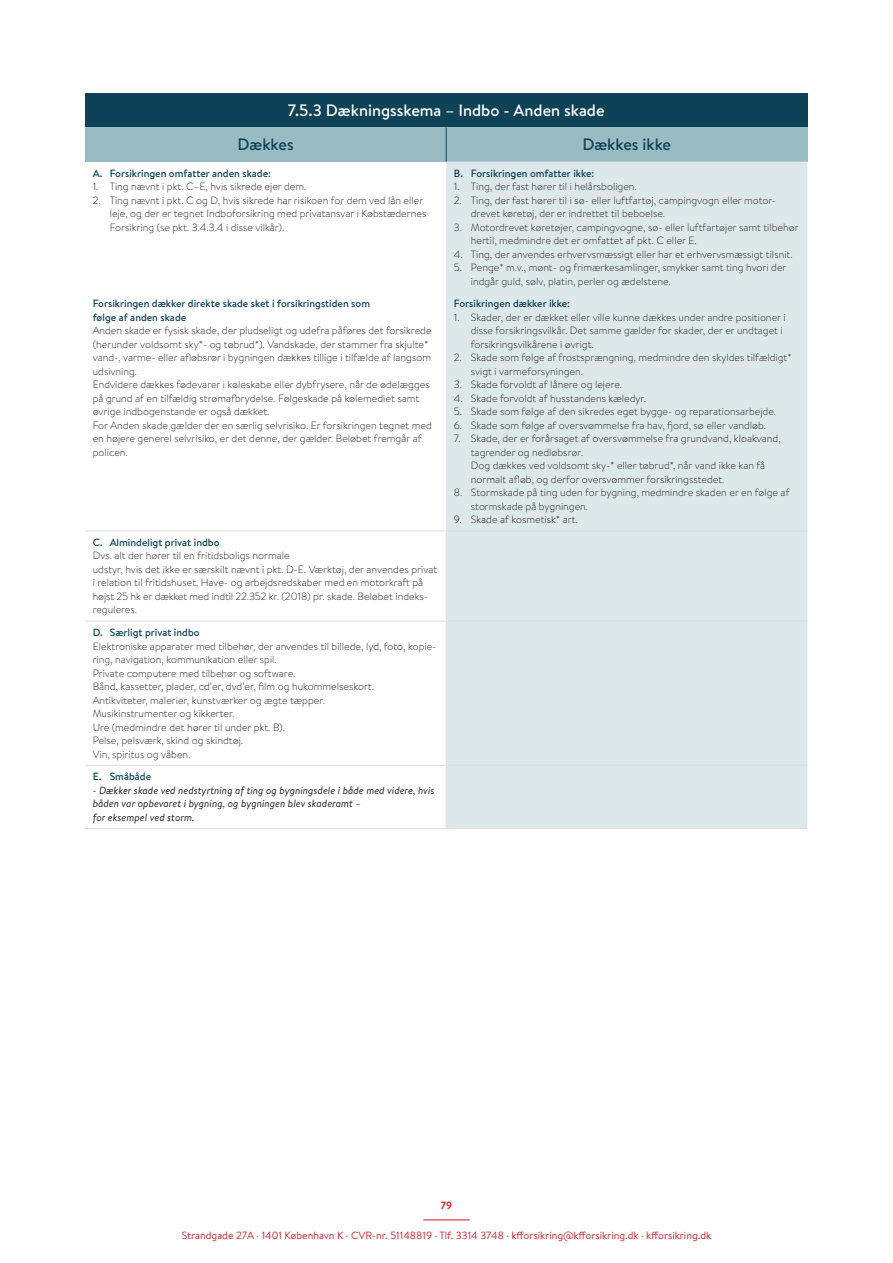
<style>
.page{position:relative;width:893px;height:1263px;background:#fff}
.page>*{position:absolute;margin:0;border:0;box-sizing:border-box;transform-origin:0 0}
.Brød_tekst_MC{font:500 16.5px "Brandon Text";color:#fff}
.Brød_tekst_MC-2{font:500 16.5px "Brandon Text";color:#0e4257}
.Skema_brød{font:300 10.5px/13.5px "Brandon Text";color:#231f20}
.Skema_brød-2{font:500 10.5px/13.5px "Brandon Text";color:#0e4257}
.Skema_brød-3{font:italic 10.5px/13.5px "Brandon Text";color:#231f20}
.t1{font:10.5px "Brandon Text";color:#d1222f}
.t2{font:700 10.5px "Brandon Text";color:#d1222f}
</style>
<div class="page">
<hr style="left:423px;top:1219px;width:47px;height:1px;background:#d1222f">
<div style="left:85px;top:94px;width:722px;height:34px;background:#0e4257"></div>
<div style="left:85px;top:128px;width:361px;height:34px;background:#99bcc2"></div>
<div style="left:446px;top:128px;width:361px;height:34px;background:#99bcc2"></div>
<div style="left:446px;top:162px;width:361px;height:666px;background:#dde8ea"></div>
<hr style="left:85px;top:531px;width:361px;height:1px;background:#dedfd9">
<hr style="left:446px;top:128px;width:1px;height:34px;background:#0e4257">
<hr style="left:446px;top:531px;width:1px;height:90px;background:#dedfd9">
<hr style="left:85px;top:621px;width:361px;height:1px;background:#dedfd9">
<hr style="left:446px;top:621px;width:361px;height:1px;background:#dedfd9">
<hr style="left:446px;top:621px;width:1px;height:144px;background:#dedfd9">
<hr style="left:85px;top:765px;width:361px;height:1px;background:#dedfd9">
<hr style="left:446px;top:765px;width:361px;height:1px;background:#dedfd9">
<hr style="left:446px;top:765px;width:1px;height:63px;background:#dedfd9">
<hr style="left:85px;top:828px;width:361px;height:1px;background:#dedfd9">
<hr style="left:446px;top:828px;width:361px;height:1px;background:#dedfd9">
<hr style="left:446px;top:531px;width:361px;height:1px;background:#dedfd9">
<p class="Brød_tekst_MC" style="left:288px;top:99px;width:318px">7.5.3 Dækningsskema – Indbo - Anden skade</p>
<p class="Brød_tekst_MC-2" style="left:238px;top:133px;width:58px">Dækkes</p>
<p class="Brød_tekst_MC-2" style="left:582px;top:133px;width:90px">Dækkes ikke</p>
<p class="Skema_brød-2" style="left:93px;top:166px;width:180px">A. Forsikringen omfatter anden skade:</p>
<p class="Skema_brød" style="left:93px;top:179px;width:215px">1. Ting nævnt i pkt. C–E, hvis sikrede ejer dem.</p>
<p class="Skema_brød" style="left:110px;top:193px;width:318px;text-indent:-17px">2. Ting nævnt i pkt. C og D, hvis sikrede har risikoen for dem ved lån eller leje, og der er tegnet Indboforsikring med privatansvar i Købstædernes<br>Forsikring (se pkt. 3.4.3.4 i disse vilkår).</p>
<p class="Skema_brød-2" style="left:454px;top:166px;width:142px">B. Forsikringen omfatter ikke:</p>
<p class="Skema_brød" style="left:454px;top:179px;width:185px">1. Ting, der fast hører til i helårsboligen.</p>
<p class="Skema_brød" style="left:471px;top:193px;width:307px;text-indent:-17px">2. Ting, der fast hører til i sø- eller luftfartøj, campingvogn eller motor&shy;drevet køretøj, der er indrettet til beboelse.</p>
<p class="Skema_brød" style="left:471px;top:220px;width:329px;text-indent:-17px">3. Motordrevet køretøjer, campingvogne, sø- eller luftfartøjer samt tilbehør hertil, medmindre det er omfattet af pkt. C eller E.</p>
<p class="Skema_brød" style="left:454px;top:247px;width:340px">4. Ting, der anvendes erhvervsmæssigt eller har et erhvervsmæssigt tilsnit.</p>
<p class="Skema_brød" style="left:471px;top:260px;width:317px;text-indent:-17px">5. Penge* m.v., mønt- og frimærkesamlinger, smykker samt ting hvori der indgår guld, sølv, platin, perler og ædelstene.</p>
<p class="Skema_brød-2" style="left:93px;top:297px;width:279px">Forsikringen dækker direkte skade sket i forsikringstiden som følge af anden skade</p>
<p class="Skema_brød" style="left:93px;top:323px;width:340px">Anden skade er fysisk skade, der pludseligt og udefra påføres det forsikrede (herunder voldsomt sky*- og tøbrud*). Vandskade, der stammer fra skjulte* vand-, varme- eller afløbsrør i bygningen dækkes tillige i tilfælde af langsom udsivning.</p>
<p class="Skema_brød" style="left:93px;top:377px;width:338px">Endvidere dækkes fødevarer i køleskabe eller dybfrysere, når de ødelægges på grund af en tilfældig strømafbrydelse. Følgeskade på kølemediet samt øvrige indbogenstande er også dækket.</p>
<p class="Skema_brød" style="left:93px;top:418px;width:341px">For Anden skade gælder der en særlig selvrisiko. Er forsikringen tegnet med en højere generel selvrisiko, er det denne, der gælder. Beløbet fremgår af policen.</p>
<p class="Skema_brød-2" style="left:93px;top:535px;width:128px">C. Almindeligt privat indbo</p>
<p class="Skema_brød" style="left:93px;top:549px;width:198px">Dvs. alt der hører til en fritidsboligs normale</p>
<p class="Skema_brød" style="left:93px;top:562px;width:346px">udstyr, hvis det ikke er særskilt nævnt i pkt. D-E. Værktøj, der anvendes privat i relation til fritidshuset. Have- og arbejdsredskaber med en motorkraft på højst 25 hk er dækket med indtil 22.352 kr. (2018) pr. skade. Beløbet indeks&shy;reguleres.</p>
<p class="Skema_brød-2" style="left:93px;top:625px;width:108px">D. Særligt privat indbo</p>
<p class="Skema_brød" style="left:93px;top:639px;width:345px">Elektroniske apparater med tilbehør, der anvendes til billede, lyd, foto, kopie&shy;ring, navigation, kommunikation eller spil.</p>
<p class="Skema_brød" style="left:93px;top:666px;width:204px">Private computere med tilbehør og software.</p>
<p class="Skema_brød" style="left:93px;top:679px;width:283px">Bånd, kassetter, plader, cd’er, dvd’er, film og hukommelseskort.</p>
<p class="Skema_brød" style="left:93px;top:693px;width:234px">Antikviteter, malerier, kunstværker og ægte tæpper.</p>
<p class="Skema_brød" style="left:93px;top:706px;width:144px">Musikinstrumenter og kikkerter.</p>
<p class="Skema_brød" style="left:93px;top:720px;width:194px">Ure (medmindre det hører til under pkt. B).</p>
<p class="Skema_brød" style="left:93px;top:733px;width:152px">Pelse, pelsværk, skind og skindtøj.</p>
<p class="Skema_brød" style="left:93px;top:747px;width:99px">Vin, spiritus og våben.</p>
<p class="Skema_brød-2" style="left:93px;top:770px;width:60px">E. Småbåde</p>
<p class="Skema_brød-3" style="left:93px;top:783px;width:343px">- Dækker skade ved nedstyrtning af ting og bygningsdele i både med videre, hvis båden var opbevaret i bygning, og bygningen blev skaderamt –</p>
<p class="Skema_brød-3" style="left:93px;top:810px;width:104px">for eksempel ved storm.</p>
<p class="Skema_brød-2" style="left:454px;top:297px;width:118px">Forsikringen dækker ikke:</p>
<p class="Skema_brød" style="left:471px;top:310px;width:316px;text-indent:-17px">1. Skader, der er dækket eller ville kunne dækkes under andre positioner i disse forsikringsvilkår. Det samme gælder for skader, der er undtaget i forsikringsvilkårene i øvrigt.</p>
<p class="Skema_brød" style="left:471px;top:350px;width:322px;text-indent:-17px">2. Skade som følge af frostsprængning, medmindre den skyldes tilfældigt* svigt i varmeforsyningen.</p>
<p class="Skema_brød" style="left:454px;top:377px;width:170px">3. Skade forvoldt af lånere og lejere.</p>
<p class="Skema_brød" style="left:454px;top:391px;width:194px">4. Skade forvoldt af husstandens kæledyr.</p>
<p class="Skema_brød" style="left:454px;top:404px;width:324px">5. Skade som følge af den sikredes eget bygge- og reparationsarbejde.</p>
<p class="Skema_brød" style="left:454px;top:418px;width:314px">6. Skade som følge af oversvømmelse fra hav, fjord, sø eller vandløb.</p>
<p class="Skema_brød" style="left:471px;top:431px;width:311px;text-indent:-17px">7. Skade, der er forårsaget af oversvømmelse fra grundvand, kloakvand, tagrender og nedløbsrør.<br>Dog dækkes ved voldsomt sky-* eller tøbrud*, når vand ikke kan få normalt afløb, og derfor oversvømmer forsikringsstedet.</p>
<p class="Skema_brød" style="left:471px;top:485px;width:320px;text-indent:-17px">8. Stormskade på ting uden for bygning, medmindre skaden er en følge af stormskade på bygningen.</p>
<p class="Skema_brød" style="left:454px;top:512px;width:125px">9. Skade af kosmetisk* art.</p>
<p class="t2" style="left:441px;top:1198px;width:13px">79</p>
<p class="t1" style="left:182px;top:1228px;width:531px">Strandgade 27A · 1401 København K · CVR-nr. 51148819 · Tlf. 3314 3748 · kfforsikring@kfforsikring.dk · kfforsikring.dk</p>
</div>
